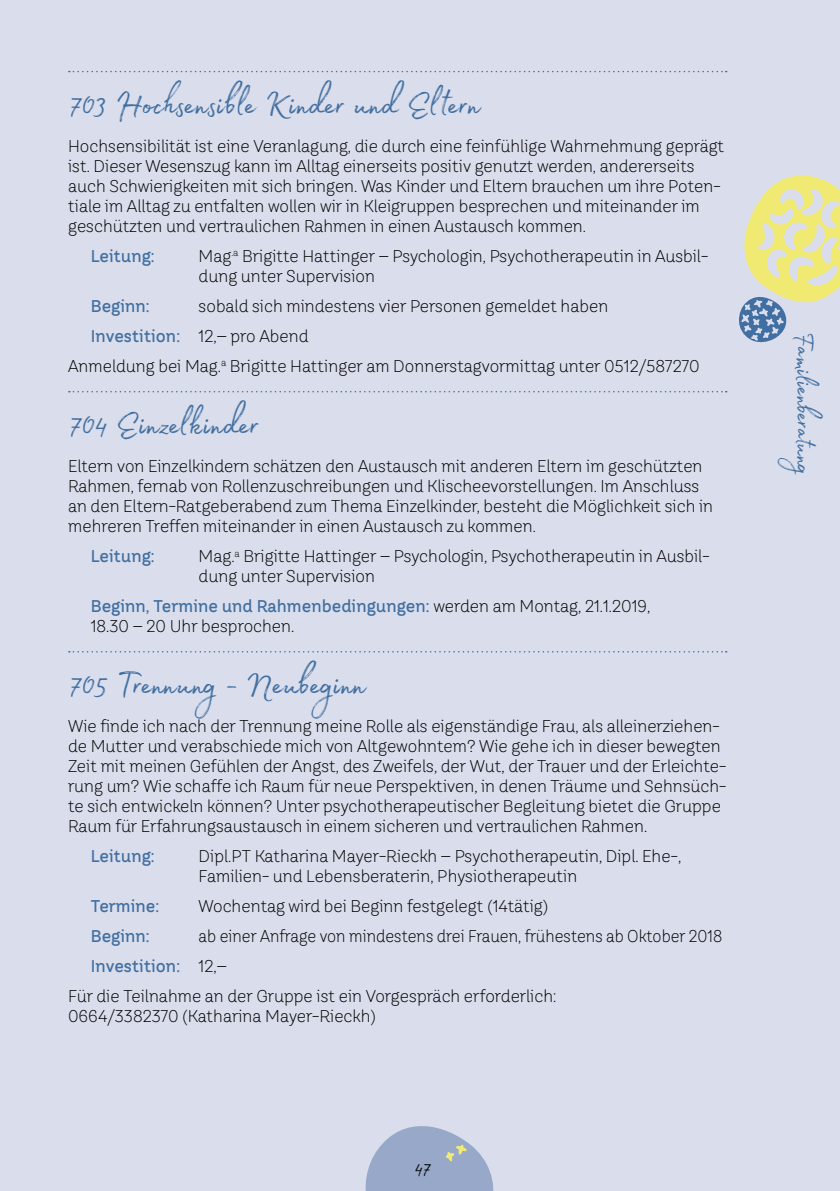
<style>
.page{position:relative;width:840px;height:1191px;background:#fff}
.page>*{position:absolute;margin:0;border:0;box-sizing:border-box;transform-origin:0 0}
.t1{font:44px "Madelyn";letter-spacing:-.02em;color:#426fa1}
.t2{font:34px "Madelyn";color:#426fa1}
.t3{font:28px "Madelyn";color:#000}
.t4{font:300 17px/20px "TT Hazelnuts";color:#000}
.t5{font:500 17px "TT Hazelnuts";color:#426fa1}
.t6{font:300 17px "TT Hazelnuts";color:#000;scale:.95 1}
.s1{font-weight:300;color:#000}
.s2{font-weight:500;color:#426fa1}
</style>
<div class="page">
<div style="left:0;top:0;width:839px;height:1191px;background:#dadeec"></div>
<svg style="left:739px;top:175px;width:100px;height:168px"></svg>
<svg style="left:365px;top:1126px;width:129px;height:65px"></svg>
<svg style="left:69px;top:71px;width:657px;height:1px"></svg>
<svg style="left:69px;top:391px;width:657px;height:1px"></svg>
<svg style="left:69px;top:651px;width:657px;height:1px"></svg>
<h1 class="t1" style="left:68px;top:71px;width:412px">703 Hochsensible Kinder und Eltern</h1>
<p class="t4" style="left:68px;top:136px;width:657px">Hochsensibilität ist eine Veranlagung, die durch eine feinfühlige Wahrnehmung geprägt ist. Dieser Wesenszug kann im Alltag einerseits positiv genutzt werden, andererseits auch Schwierigkeiten mit sich bringen. Was Kinder und Eltern brauchen um ihre Poten&shy;tiale im Alltag zu entfalten wollen wir in Kleigruppen besprechen und miteinander im geschützten und vertraulichen Rahmen in einen Austausch kommen.</p>
<p class="t5" style="left:91px;top:245px;width:65px">Leitung:</p>
<p class="t4" style="left:198px;top:246px;width:511px">Mag<sup>.a</sup> Brigitte Hattinger – Psychologin, Psychotherapeutin in Ausbil&shy;dung unter Supervision</p>
<p class="t5" style="left:91px;top:295px;width:60px">Beginn:</p>
<p class="t4" style="left:198px;top:296px;width:411px">sobald sich mindestens vier Personen gemeldet haben</p>
<p class="t5" style="left:91px;top:325px;width:219px">Investition: <span class="s1">12,– pro Abend</span></p>
<p class="t4" style="left:68px;top:356px;width:632px">Anmeldung bei Mag.<sup>a</sup> Brigitte Hattinger am Donnerstagvormittag unter 0512/587270</p>
<h1 class="t1" style="left:68px;top:391px;width:192px">704 Einzelkinder</h1>
<p class="t4" style="left:68px;top:456px;width:646px">Eltern von Einzelkindern schätzen den Austausch mit anderen Eltern im geschützten Rahmen, fernab von Rollenzuschreibungen und Klischeevorstellungen. Im Anschluss an den Eltern-Ratgeberabend zum Thema Einzelkinder, besteht die Möglichkeit sich in mehreren Treffen miteinander in einen Austausch zu kommen.</p>
<p class="t5" style="left:91px;top:545px;width:65px">Leitung:</p>
<p class="t4" style="left:198px;top:546px;width:512px">Mag.<sup>a</sup> Brigitte Hattinger – Psychologin, Psychotherapeutin in Ausbil&shy;dung unter Supervision</p>
<p class="t4" style="left:91px;top:596px;width:560px"><span class="s2">Beginn, Termine und Rahmenbedingungen:</span> werden am Montag, 21.1.2019,<br>18.30 – 20 Uhr besprochen.</p>
<h1 class="t1" style="left:68px;top:651px;width:298px">705 Trennung - Neubeginn</h1>
<p class="t4" style="left:68px;top:716px;width:659px">Wie finde ich nach der Trennung meine Rolle als eigenständige Frau, als alleinerziehen&shy;de Mutter und verabschiede mich von Altgewohntem? Wie gehe ich in dieser bewegten Zeit mit meinen Gefühlen der Angst, des Zweifels, der Wut, der Trauer und der Erleichte&shy;rung um? Wie schaffe ich Raum für neue Perspektiven, in denen Träume und Sehnsüch&shy;te sich entwickeln können? Unter psychotherapeutischer Begleitung bietet die Gruppe Raum für Erfahrungsaustausch in einem sicheren und vertraulichen Rahmen.</p>
<p class="t5" style="left:91px;top:845px;width:65px">Leitung:</p>
<p class="t4" style="left:198px;top:846px;width:484px">Dipl.PT Katharina Mayer-Rieckh – Psychotherapeutin, Dipl. Ehe-,<br>Familien- und Lebensberaterin, Physiotherapeutin</p>
<p class="t5" style="left:91px;top:895px;width:70px">Termine:</p>
<p class="t4" style="left:198px;top:896px;width:351px">Wochentag wird bei Beginn festgelegt (14tätig)</p>
<p class="t5" style="left:91px;top:925px;width:60px">Beginn:</p>
<p class="t6" style="left:198px;top:925px;width:552px">ab einer Anfrage von mindestens drei Frauen, frühestens ab Oktober 2018</p>
<p class="t5" style="left:91px;top:955px;width:137px">Investition: <span class="s1">12,–</span></p>
<p class="t4" style="left:68px;top:986px;width:489px">Für die Teilnahme an der Gruppe ist ein Vorgespräch erforderlich:</p>
<p class="t4" style="left:68px;top:1006px;width:309px">0664/3382370 (Katharina Mayer-Rieckh)</p>
<h2 class="t2" style="left:829px;top:332px;width:150px;rotate:90deg">Familienberatung</h2>
<h3 class="t3" style="left:414px;top:1146px;width:18px">47</h3>
</div>
